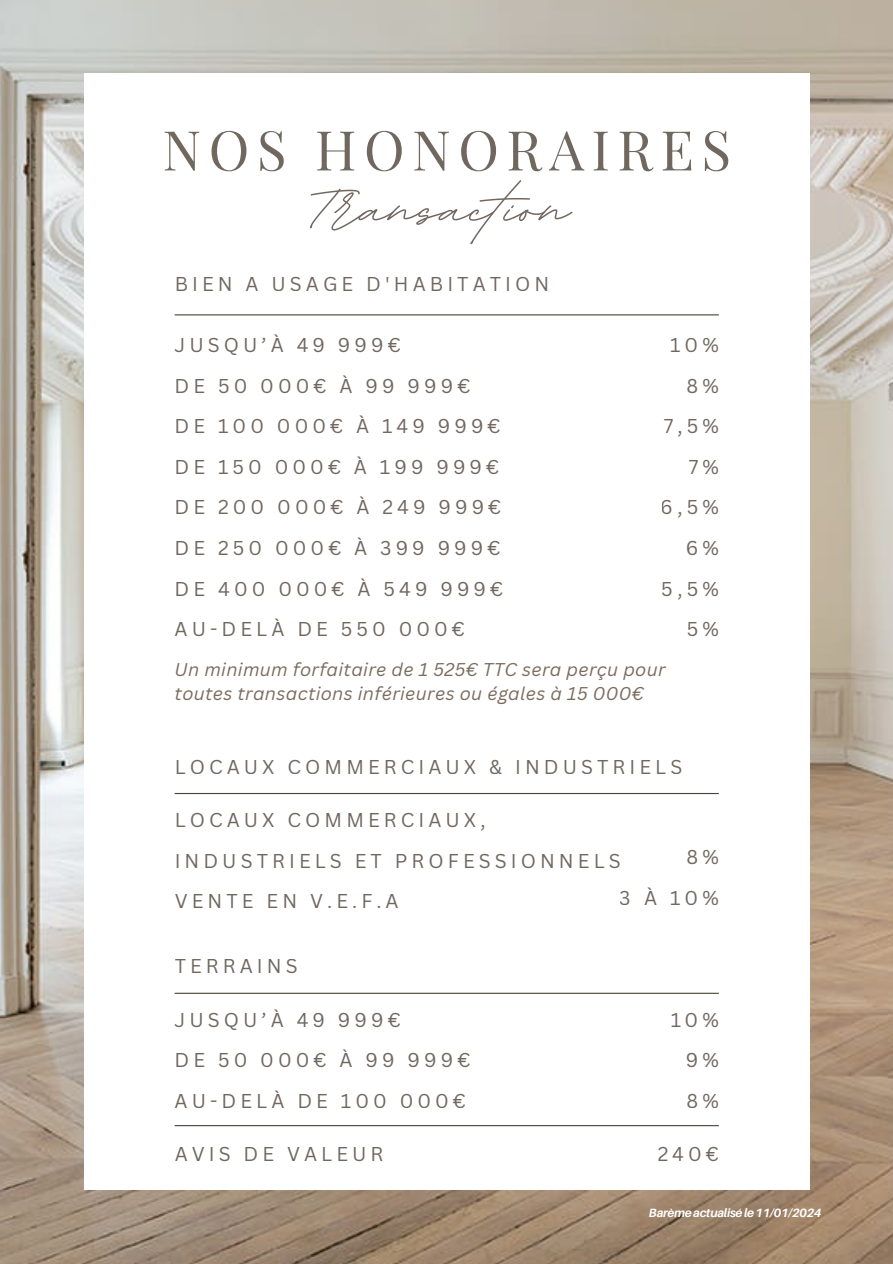
<style>
.page{position:relative;width:893px;height:1264px;background:#fff}
.page>*{position:absolute;margin:0;border:0;box-sizing:border-box;transform-origin:0 0}
.t1{font:700 93.9px "BD Script";color:#4d4238}
.t2{font:54.9px "Playfair Display";letter-spacing:.135em;color:#4d4238}
.t3{font:19.5px/40.5px "Canva Sans";letter-spacing:.21em;color:#4d4238}
.t4{font:italic 18px/23.7px "Canva Sans";letter-spacing:.02em;color:#7b6b5d}
.t5{font:italic 700 12px "Aileron";letter-spacing:-.02em;color:#fff}
</style>
<div class="page">
<img style="left:0;top:0;width:892px;height:1263px">
<div style="left:84px;top:73px;width:725px;height:1116px;background:#fff"></div>
<hr style="left:175px;top:314px;width:543px;height:1px;background:#4d4238">
<hr style="left:175px;top:793px;width:543px;height:1px;background:#4d4238">
<hr style="left:175px;top:992px;width:543px;height:1px;background:#4d4238">
<hr style="left:175px;top:1125px;width:543px;height:1px;background:#4d4238">
<h2 class="t2" style="left:162px;top:111px;width:570px">NOS HONORAIRES</h2>
<h1 class="t1" style="left:308px;top:146px;width:263px">Transaction</h1>
<p class="t3" style="left:175px;top:263px;width:376px">BIEN A USAGE D'HABITATION</p>
<p class="t3" style="left:175px;top:324px;width:330px">JUSQU’À 49 999€<br>DE 50 000€ À 99 999€<br>DE 100 000€ À 149 999€<br>DE 150 000€ À 199 999€<br>DE 200 000€ À 249 999€<br>DE 250 000€ À 399 999€<br>DE 400 000€ À 549 999€<br>AU-DELÀ DE 550 000€</p>
<p class="t3" style="left:661px;top:324px;width:59px;text-align:right">10%<br>8%<br>7,5%<br>7%<br>6,5%<br>6%<br>5,5%<br>5%</p>
<p class="t4" style="left:175px;top:657px;width:492px">Un minimum forfaitaire de 1 525€ TTC sera perçu pour toutes transactions inférieures ou égales à 15 000€</p>
<p class="t3" style="left:175px;top:745px;width:509px">LOCAUX COMMERCIAUX &amp; INDUSTRIELS</p>
<p class="t3" style="left:175px;top:799px;width:447px">LOCAUX COMMERCIAUX,<br>INDUSTRIELS ET PROFESSIONNELS<br>VENTE EN V.E.F.A</p>
<p class="t3" style="left:620px;top:836px;width:100px;text-align:right">8%<br>3 À 10%</p>
<p class="t3" style="left:175px;top:945px;width:124px">TERRAINS</p>
<p class="t3" style="left:175px;top:998px;width:297px">JUSQU’À 49 999€<br>DE 50 000€ À 99 999€<br>AU-DELÀ DE 100 000€</p>
<p class="t3" style="left:685px;top:998px;width:35px;text-align:justify;text-indent:-16px">10% 9% 8%</p>
<p class="t3" style="left:175px;top:1133px;width:210px">AVIS DE VALEUR</p>
<p class="t3" style="left:657px;top:1133px;width:63px">240€</p>
<p class="t5" style="left:649px;top:1205px;width:174px">Barèmeactualiséle11/01/2024</p>
</div>
